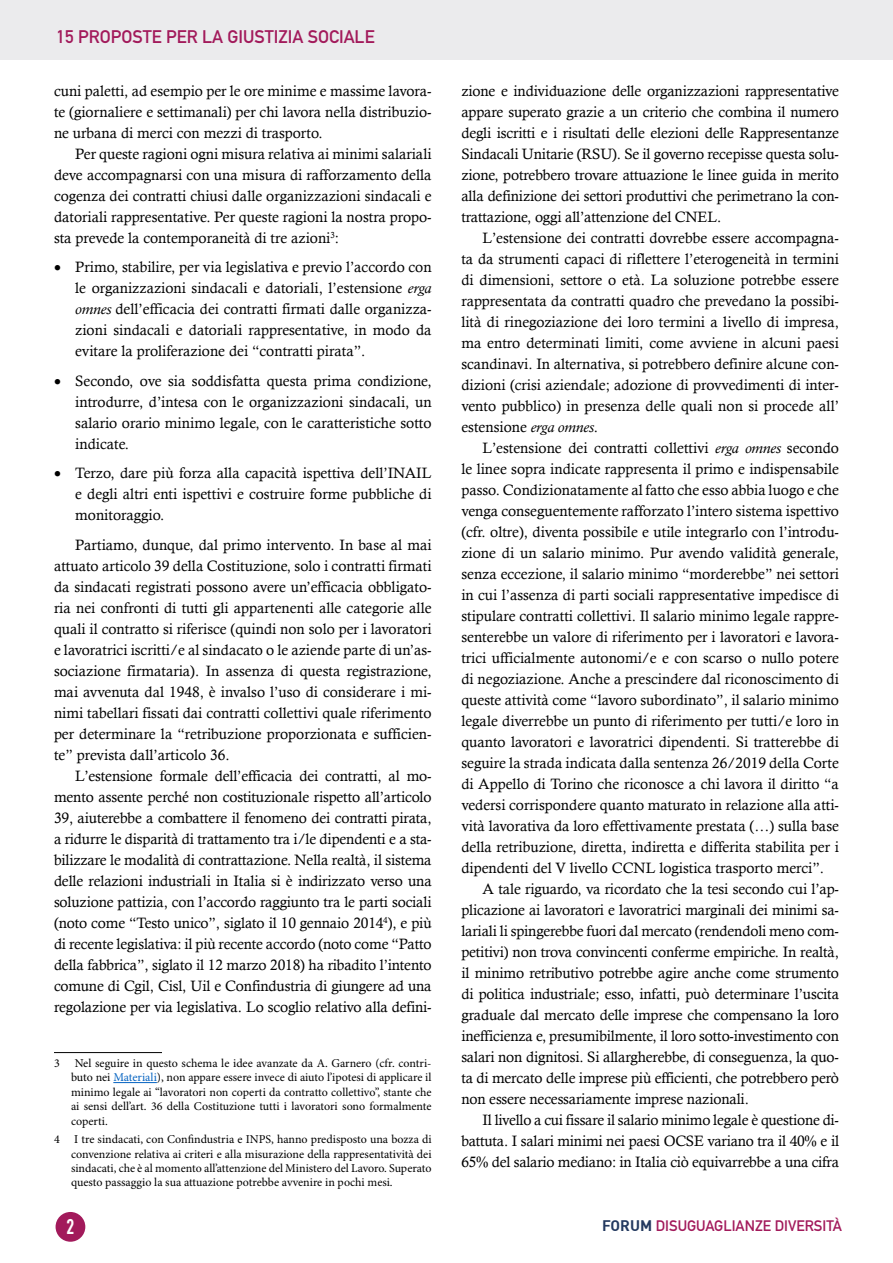
<style>
.page{position:relative;width:893px;height:1263px;background:#fff}
.page>*{position:absolute;margin:0;border:0;box-sizing:border-box;transform-origin:0 0}
.t1{font:21px "DIN Engschrift Std";color:#fff}
.t2{font:18px "DIN Mittelschrift Std";color:#a21a5b}
.t3{font:15px/21px "Calisto";color:#000;text-align:justify}
.t4{font:15px "DIN Mittelschrift Std";color:#a21a5b}
.t5{font:12px/14.4px "Minion Pro";color:#000;text-align:justify}
.s1{font-style:italic}
.s2{color:#0563c1}
.s3{font-family:"DIN";font-weight:700;color:#23395f}
</style>
<div class="page">
<div style="left:0;top:0;width:893px;height:60px;background:#ebebed"></div>
<div style="left:56px;top:1212px;width:29px;height:30px;background:#a21a5b;border-radius:50%"></div>
<hr style="left:54px;top:1052px;width:108px;height:1px;background:#000">
<hr style="left:113px;top:1082px;width:44px;height:1px;background:#0563c1">
<p class="t2" style="left:57px;top:26px;width:320px">15 PROPOSTE PER LA GIUSTIZIA SOCIALE</p>
<p class="t3" style="left:54px;top:80px;width:379px">cuni paletti, ad esempio per le ore minime e massime lavora&shy;te (giornaliere e settimanali) per chi lavora nella distribuzio&shy;ne urbana di merci con mezzi di trasporto.</p>
<p class="t3" style="left:54px;top:143px;width:379px;text-indent:21px">Per queste ragioni ogni misura relativa ai minimi salariali deve accompagnarsi con una misura di rafforzamento della cogenza dei contratti chiusi dalle organizzazioni sindacali e datoriali rappresentative. Per queste ragioni la nostra propo&shy;sta prevede la contemporaneità di tre azioni<sup>3</sup>:</p>
<p class="t3" style="left:75px;top:256px;width:358px;text-indent:-21px">• Primo, stabilire, per via legislativa e previo l’accordo con le organizzazioni sindacali e datoriali, l’estensione <span class="s1">erga omnes</span> dell’efficacia dei contratti firmati dalle organizza&shy;zioni sindacali e datoriali rappresentative, in modo da evitare la proliferazione dei “contratti pirata”.</p>
<p class="t3" style="left:75px;top:370px;width:358px;text-indent:-21px">• Secondo, ove sia soddisfatta questa prima condizione, introdurre, d’intesa con le organizzazioni sindacali, un salario orario minimo legale, con le caratteristiche sotto indicate.</p>
<p class="t3" style="left:75px;top:462px;width:358px;text-indent:-21px">• Terzo, dare più forza alla capacità ispettiva dell’INAIL e degli altri enti ispettivi e costruire forme pubbliche di monitoraggio.</p>
<p class="t3" style="left:54px;top:534px;width:379px;text-indent:21px">Partiamo, dunque, dal primo intervento. In base al mai attuato articolo 39 della Costituzione, solo i contratti firmati da sindacati registrati possono avere un’efficacia obbligato&shy;ria nei confronti di tutti gli appartenenti alle categorie alle quali il contratto si riferisce (quindi non solo per i lavoratori e lavoratrici iscritti/e al sindacato o le aziende parte di un’as&shy;sociazione firmataria). In assenza di questa registrazione, mai avvenuta dal 1948, è invalso l’uso di considerare i mi&shy;nimi tabellari fissati dai contratti collettivi quale riferimento per determinare la “retribuzione proporzionata e sufficien&shy;te” prevista dall’articolo 36.</p>
<p class="t3" style="left:54px;top:765px;width:379px;text-indent:21px">L’estensione formale dell’efficacia dei contratti, al mo&shy;mento assente perché non costituzionale rispetto all’articolo 39, aiuterebbe a combattere il fenomeno dei contratti pirata, a ridurre le disparità di trattamento tra i/le dipendenti e a sta&shy;bilizzare le modalità di contrattazione. Nella realtà, il sistema delle relazioni industriali in Italia si è indirizzato verso una soluzione pattizia, con l’accordo raggiunto tra le parti sociali (noto come “Testo unico”, siglato il 10 gennaio 2014<sup>4</sup>), e più di recente legislativa: il più recente accordo (noto come “Patto della fabbrica”, siglato il 12 marzo 2018) ha ribadito l’intento comune di Cgil, Cisl, Uil e Confindustria di giungere ad una regolazione per via legislativa. Lo scoglio relativo alla defini-</p>
<p class="t5" style="left:71px;top:1056px;width:362px;text-indent:-17px">3 Nel seguire in questo schema le idee avanzate da A. Garnero (cfr. contri&shy;buto nei <span class="s2">Materiali</span>), non appare essere invece di aiuto l’ipotesi di applicare il minimo legale ai “lavoratori non coperti da contratto collettivo”, stante che ai sensi dell’art. 36 della Costituzione tutti i lavoratori sono formalmente coperti.</p>
<p class="t5" style="left:71px;top:1133px;width:362px;text-indent:-17px">4 I tre sindacati, con Confindustria e INPS, hanno predisposto una bozza di convenzione relativa ai criteri e alla misurazione della rappresentatività dei sindacati, che è al momento all’attenzione del Ministero del Lavoro. Superato questo passaggio la sua attuazione potrebbe avvenire in pochi mesi.</p>
<p class="t3" style="left:461px;top:80px;width:379px">zione e individuazione delle organizzazioni rappresentative appare superato grazie a un criterio che combina il numero degli iscritti e i risultati delle elezioni delle Rappresentanze Sindacali Unitarie (RSU). Se il governo recepisse questa solu&shy;zione, potrebbero trovare attuazione le linee guida in merito alla definizione dei settori produttivi che perimetrano la con&shy;trattazione, oggi all’attenzione del CNEL.</p>
<p class="t3" style="left:461px;top:227px;width:379px;text-indent:21px">L’estensione dei contratti dovrebbe essere accompagna&shy;ta da strumenti capaci di riflettere l’eterogeneità in termini di dimensioni, settore o età. La soluzione potrebbe essere rappresentata da contratti quadro che prevedano la possibi&shy;lità di rinegoziazione dei loro termini a livello di impresa, ma entro determinati limiti, come avviene in alcuni paesi scandinavi. In alternativa, si potrebbero definire alcune con&shy;dizioni (crisi aziendale; adozione di provvedimenti di inter&shy;vento pubblico) in presenza delle quali non si procede all’ estensione <span class="s1">erga omnes</span>.</p>
<p class="t3" style="left:483px;top:437px;width:358px">L’estensione dei contratti collettivi <span class="s1">erga omnes</span> secondo</p>
<p class="t3" style="left:461px;top:458px;width:379px">le linee sopra indicate rappresenta il primo e indispensabile</p>
<p class="t3" style="left:461px;top:479px;width:379px">passo. Condizionatamente al fatto che esso abbia luogo e che</p>
<p class="t3" style="left:461px;top:500px;width:379px">venga conseguentemente rafforzato l’intero sistema ispettivo</p>
<p class="t3" style="left:461px;top:521px;width:379px">(cfr. oltre), diventa possibile e utile integrarlo con l’introdu-</p>
<p class="t3" style="left:461px;top:542px;width:379px">zione di un salario minimo. Pur avendo validità generale,</p>
<p class="t3" style="left:461px;top:563px;width:379px">senza eccezione, il salario minimo “morderebbe” nei settori</p>
<p class="t3" style="left:461px;top:584px;width:379px">in cui l’assenza di parti sociali rappresentative impedisce di</p>
<p class="t3" style="left:461px;top:605px;width:379px">stipulare contratti collettivi. Il salario minimo legale rappre-</p>
<p class="t3" style="left:461px;top:626px;width:379px">senterebbe un valore di riferimento per i lavoratori e lavora-</p>
<p class="t3" style="left:461px;top:647px;width:379px">trici ufficialmente autonomi/e e con scarso o nullo potere</p>
<p class="t3" style="left:461px;top:668px;width:379px">di negoziazione. Anche a prescindere dal riconoscimento di</p>
<p class="t3" style="left:461px;top:689px;width:379px">queste attività come “lavoro subordinato”, il salario minimo</p>
<p class="t3" style="left:461px;top:710px;width:379px">legale diverrebbe un punto di riferimento per tutti/e loro in</p>
<p class="t3" style="left:461px;top:731px;width:379px">quanto lavoratori e lavoratrici dipendenti. Si tratterebbe di</p>
<p class="t3" style="left:461px;top:752px;width:379px">seguire la strada indicata dalla sentenza 26/2019 della Corte</p>
<p class="t3" style="left:461px;top:773px;width:379px">di Appello di Torino che riconosce a chi lavora il diritto “a</p>
<p class="t3" style="left:461px;top:794px;width:379px">vedersi corrispondere quanto maturato in relazione alla atti-</p>
<p class="t3" style="left:461px;top:815px;width:379px">vità lavorativa da loro effettivamente prestata (…) sulla base</p>
<p class="t3" style="left:461px;top:836px;width:379px">della retribuzione, diretta, indiretta e differita stabilita per i</p>
<p class="t3" style="left:461px;top:857px;width:364px">dipendenti del V livello CCNL logistica trasporto merci”.</p>
<p class="t3" style="left:483px;top:878px;width:358px">A tale riguardo, va ricordato che la tesi secondo cui l’ap-</p>
<p class="t3" style="left:461px;top:899px;width:379px">plicazione ai lavoratori e lavoratrici marginali dei minimi sa-</p>
<p class="t3" style="left:461px;top:920px;width:379px">lariali li spingerebbe fuori dal mercato (rendendoli meno com-</p>
<p class="t3" style="left:461px;top:941px;width:379px">petitivi) non trova convincenti conferme empiriche. In realtà,</p>
<p class="t3" style="left:461px;top:962px;width:379px">il minimo retributivo potrebbe agire anche come strumento</p>
<p class="t3" style="left:461px;top:983px;width:379px">di politica industriale; esso, infatti, può determinare l’uscita</p>
<p class="t3" style="left:461px;top:1004px;width:379px">graduale dal mercato delle imprese che compensano la loro</p>
<p class="t3" style="left:461px;top:1025px;width:379px">inefficienza e, presumibilmente, il loro sotto-investimento con</p>
<p class="t3" style="left:461px;top:1046px;width:379px">salari non dignitosi. Si allargherebbe, di conseguenza, la quo-</p>
<p class="t3" style="left:461px;top:1067px;width:379px">ta di mercato delle imprese più efficienti, che potrebbero però</p>
<p class="t3" style="left:461px;top:1088px;width:289px">non essere necessariamente imprese nazionali.</p>
<p class="t3" style="left:483px;top:1109px;width:358px">Il livello a cui fissare il salario minimo legale è questione di-</p>
<p class="t3" style="left:461px;top:1130px;width:379px">battuta. I salari minimi nei paesi OCSE variano tra il 40% e il</p>
<p class="t3" style="left:461px;top:1151px;width:379px">65% del salario mediano: in Italia ciò equivarrebbe a una cifra</p>
<h1 class="t1" style="left:67px;top:1214px;width:9px">2</h1>
<p class="t4" style="left:602px;top:1217px;width:241px"><span class="s3">FORUM</span> DISUGUAGLIANZE DIVERSITÀ</p>
</div>
